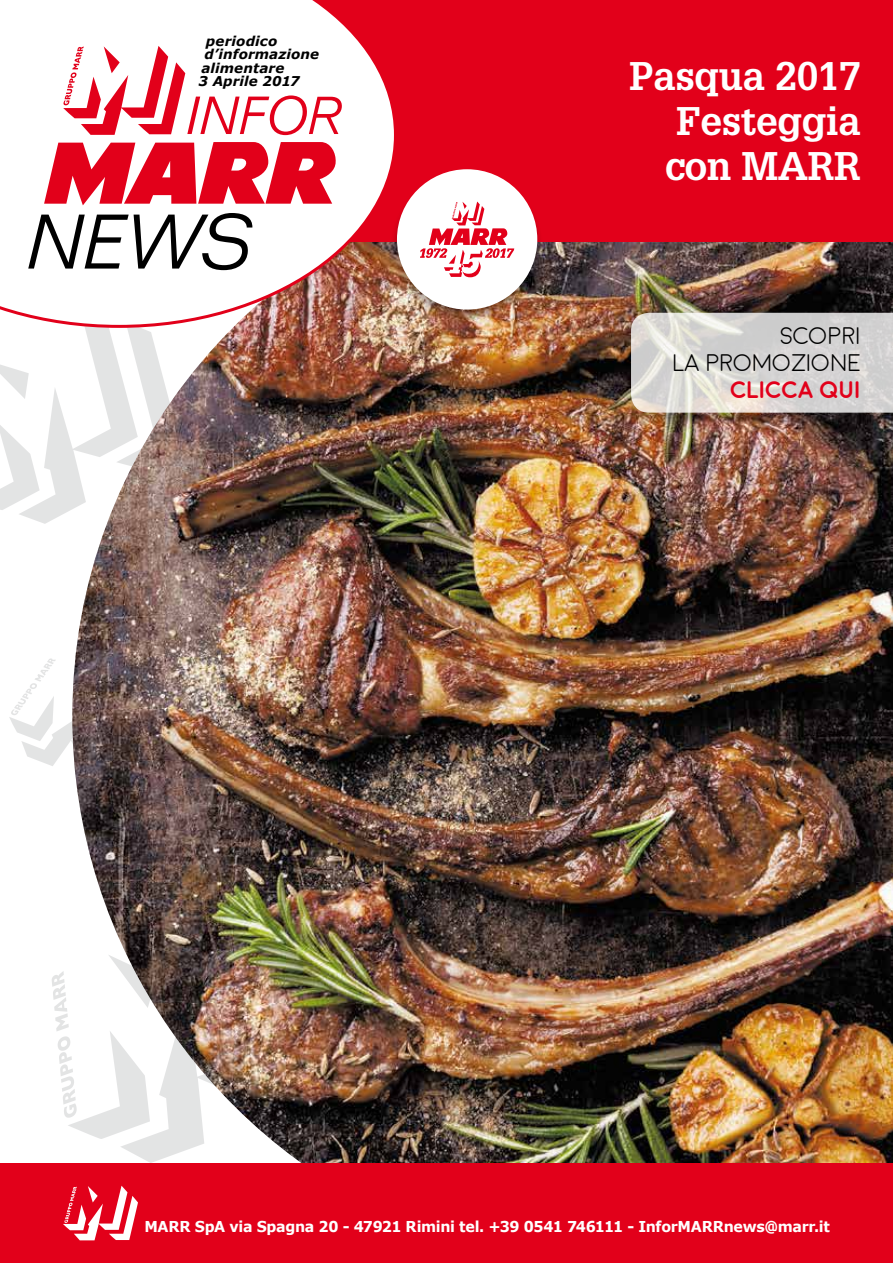
<style>
.page{position:relative;width:893px;height:1263px;background:#fff}
.page>*{position:absolute;margin:0;border:0;box-sizing:border-box;transform-origin:0 0}
.t1{font:700 39px/45px "Glypha LT Std";letter-spacing:-.01em;color:#fff;text-align:justify}
.t2{font:300 24px/27px "Moon";color:#000;text-align:right}
.t3{font:700 24px "Moon";color:#e2001a}
.t4{font:700 15px "Verdana";letter-spacing:-.025em;color:#fff;scale:.95 1}
.t5{font:italic 700 13.5px "Verdana";letter-spacing:.005em;color:#000}
</style>
<div class="page">
<svg style="left:0;top:364px;width:72px;height:160px"></svg>
<svg style="left:9px;top:658px;width:63px;height:108px"></svg>
<svg style="left:52px;top:971px;width:20px;height:156px"></svg>
<img style="left:72px;top:242px;width:821px;height:921px">
<div style="left:625px;top:314px;width:268px;height:112px;background:#000;opacity:.27"></div>
<svg style="left:631px;top:313px;width:262px;height:100px;background:#d8d6d3"></svg>
<div style="left:0;top:1163px;width:893px;height:100px;background:#e2001a"></div>
<div style="left:1px;top:0;width:892px;height:242px;background:#e2001a"></div>
<svg style="left:63px;top:1186px;width:75px;height:54px"></svg>
<svg style="left:0;top:0;width:397px;height:328px"></svg>
<svg style="left:44px;top:142px;width:292px;height:63px"></svg>
<svg style="left:28px;top:213px;width:225px;height:57px"></svg>
<svg style="left:63px;top:46px;width:279px;height:89px"></svg>
<div style="left:391px;top:170px;width:152px;height:153px;background:#000;opacity:.27"></div>
<div style="left:397px;top:169px;width:140px;height:141px;background:#fff;border-radius:50%"></div>
<svg style="left:420px;top:202px;width:94px;height:75px"></svg>
<p class="t5" style="left:206px;top:31px;width:73px">periodico</p>
<p class="t5" style="left:204px;top:45px;width:116px">d’informazione</p>
<p class="t5" style="left:201px;top:58px;width:84px">alimentare</p>
<p class="t5" style="left:198px;top:72px;width:103px">3 Aprile 2017</p>
<h1 class="t1" style="left:665px;top:52px;width:197px;text-indent:-36px">Pasqua 2017<br>Festeggia con MARR</h1>
<h2 class="t2" style="left:673px;top:323px;width:190px">sCOPRI<br>LA PROMOZIONE</h2>
<h2 class="t3" style="left:730px;top:378px;width:132px">CLICCA QUI</h2>
<p class="t4" style="left:144px;top:1216px;width:723px">MARR SpA via Spagna 20 - 47921 Rimini tel. +39 0541 746111 - InforMARRnews@marr.it</p>
</div>
